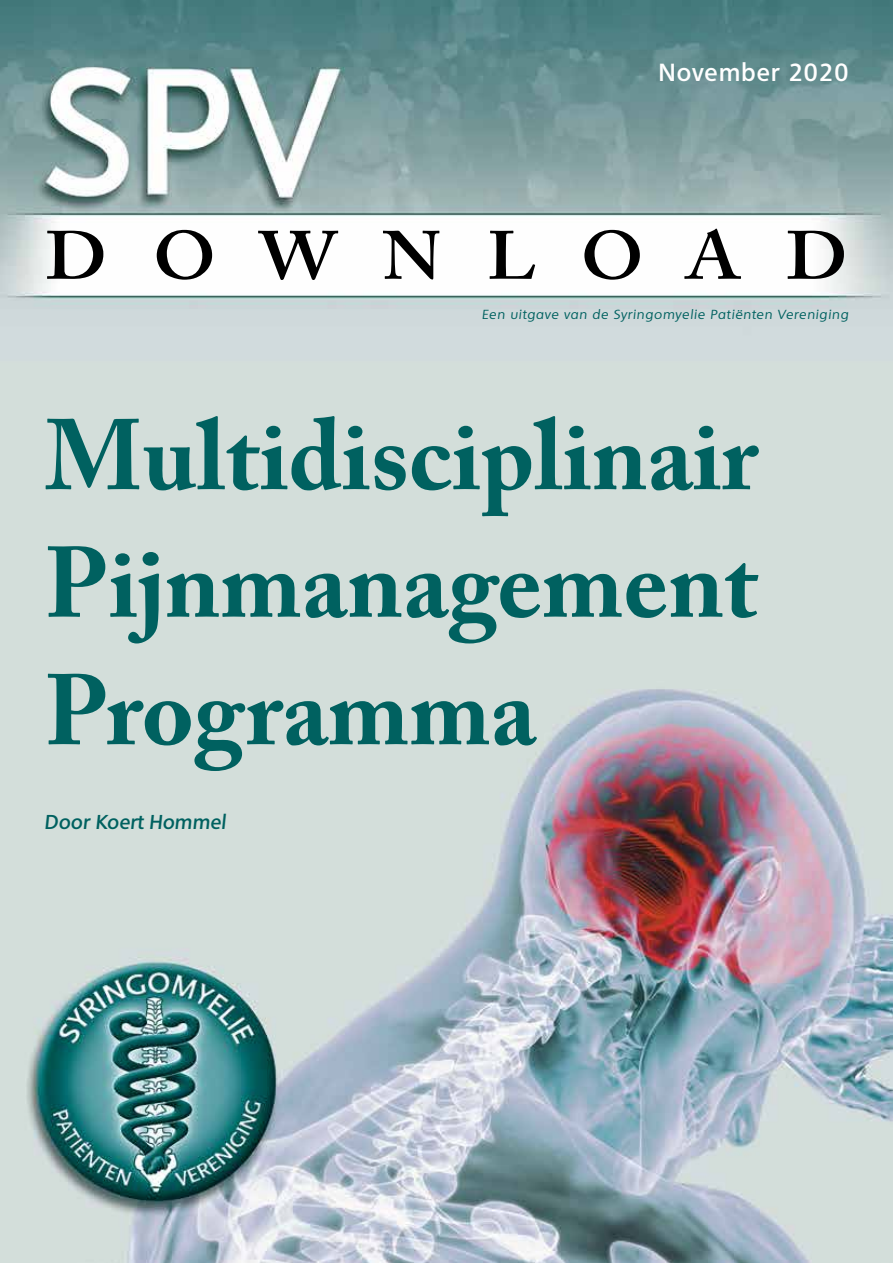
<style>
.page{position:relative;width:893px;height:1263px;background:#fff}
.page>*{position:absolute;margin:0;border:0;box-sizing:border-box;transform-origin:0 0}
.t1{font:700 99px/127.5px "Adobe Caslon Pro";color:#006160;text-align:justify}
.t2{font:600 67.5px "Adobe Caslon Pro";letter-spacing:.605em;color:#000;scale:1.1 1}
.t3{font:700 24px "Quebec Serial";letter-spacing:.05em;color:#fff}
.t4{font:italic 700 19.5px "Quebec Serial";letter-spacing:.02em;color:#006160}
.t5{font:italic 12.75px "Quebec Serial";letter-spacing:.055em;color:#006160;scale:1.1 1}
</style>
<div class="page">
<img style="left:0;top:0;width:893px;height:1263px">
<h3 class="t3" style="left:659px;top:56px;width:191px">November 2020</h3>
<h2 class="t2" style="left:45px;top:216px;width:731px">DOWNLOAD</h2>
<p class="t5" style="left:482px;top:306px;width:335px">Een uitgave van de Syringomyelie Patiënten Vereniging</p>
<h1 class="t1" style="left:45px;top:391px;width:715px">Multidisciplinair Pijnmanagement Programma</h1>
<h3 class="t4" style="left:45px;top:809px;width:183px">Door Koert Hommel</h3>
</div>
